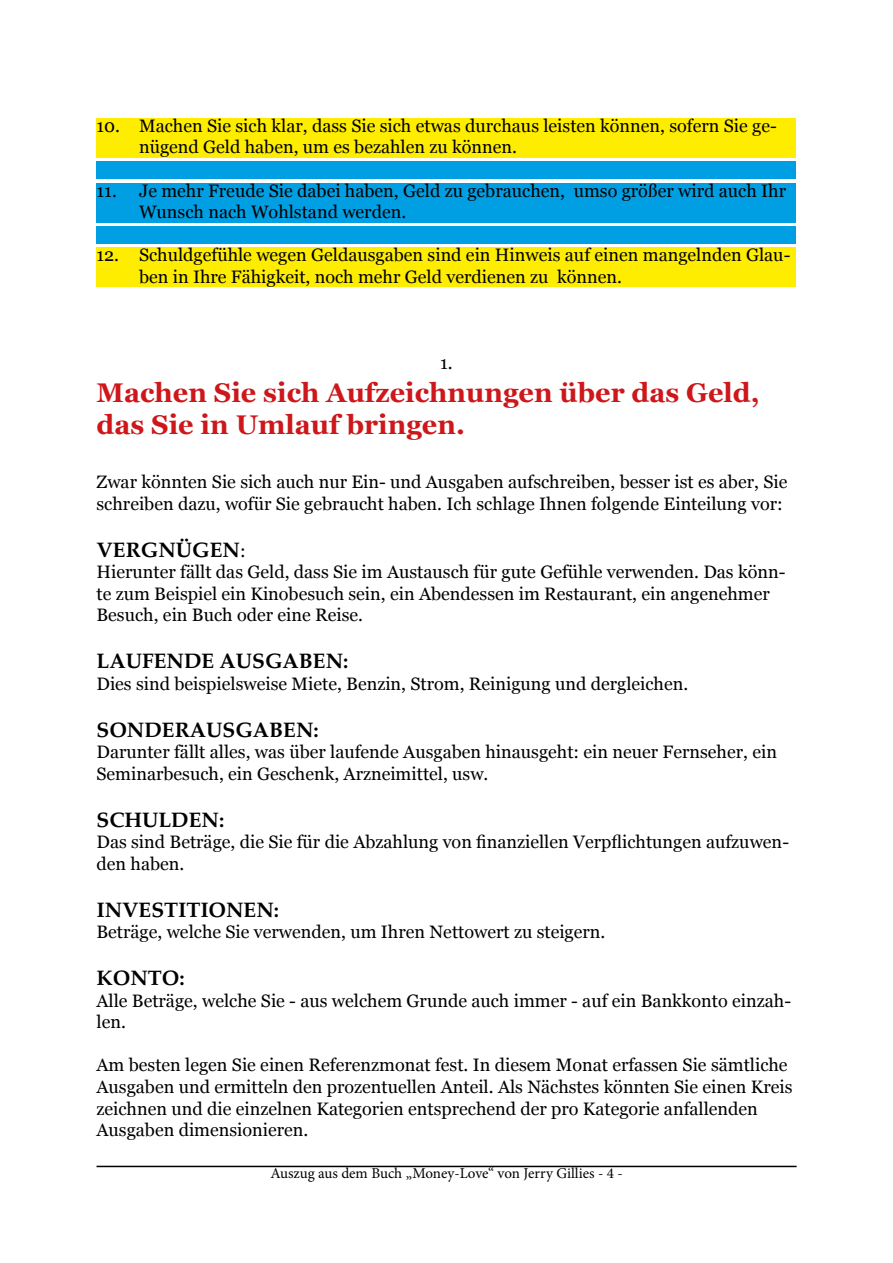
<style>
.page{position:relative;width:893px;height:1263px;background:#fff}
.page>*{position:absolute;margin:0;border:0;box-sizing:border-box;transform-origin:0 0}
.Verdana-TOC{font:700 27px/32.4px "Georgia";color:#cd171a}
.t1{font:700 21px "Palatino";color:#000}
.t2{font:18px/21.6px "Georgia";color:#000}
.t3{font:15px "Minion Pro";color:#000}
.s1{font-family:"Georgia";font-weight:400;font-size:18px}
</style>
<div class="page">
<hr style="left:97px;top:1166px;width:700px;height:1px;background:#000">
<div style="left:97px;top:118px;width:699px;height:39px;background:#ffed00"></div>
<div style="left:97px;top:161px;width:699px;height:18px;background:#009fe3"></div>
<div style="left:97px;top:183px;width:699px;height:39px;background:#009fe3"></div>
<div style="left:97px;top:226px;width:699px;height:18px;background:#009fe3"></div>
<div style="left:97px;top:248px;width:699px;height:39px;background:#ffed00"></div>
<p class="t2" style="left:139px;top:114px;width:639px;text-indent:-43px">10. Machen Sie sich klar, dass Sie sich etwas durchaus leisten können, sofern Sie ge&shy;nügend Geld haben, um es bezahlen zu können.</p>
<p class="t2" style="left:139px;top:179px;width:649px;text-indent:-43px">11. Je mehr Freude Sie dabei haben, Geld zu gebrauchen, umso größer wird auch Ihr<br>Wunsch nach Wohlstand werden.</p>
<p class="t2" style="left:139px;top:244px;width:653px;text-indent:-43px">12. Schuldgefühle wegen Geldausgaben sind ein Hinweis auf einen mangelnden Glau&shy;ben in Ihre Fähigkeit, noch mehr Geld verdienen zu können.</p>
<p class="t2" style="left:440px;top:352px;width:14px">1.</p>
<p class="Verdana-TOC" style="left:97px;top:375px;width:665px">Machen Sie sich Aufzeichnungen über das Geld, das Sie in Umlauf bringen.</p>
<p class="t2" style="left:97px;top:470px;width:692px">Zwar könnten Sie sich auch nur Ein- und Ausgaben aufschreiben, besser ist es aber, Sie schreiben dazu, wofür Sie gebraucht haben. Ich schlage Ihnen folgende Einteilung vor:</p>
<p class="t1" style="left:97px;top:531px;width:151px">VERGNÜGEN<span class="s1">:</span></p>
<p class="t2" style="left:97px;top:560px;width:691px">Hierunter fällt das Geld, dass Sie im Austausch für gute Gefühle verwenden. Das könn&shy;te zum Beispiel ein Kinobesuch sein, ein Abendessen im Restaurant, ein angenehmer<br>Besuch, ein Buch oder eine Reise.</p>
<p class="t1" style="left:97px;top:643px;width:253px">LAUFENDE AUSGABEN:</p>
<p class="t2" style="left:97px;top:672px;width:593px">Dies sind beispielsweise Miete, Benzin, Strom, Reinigung und dergleichen.</p>
<p class="t1" style="left:97px;top:711px;width:224px">SONDERAUSGABEN:</p>
<p class="t2" style="left:97px;top:740px;width:682px">Darunter fällt alles, was über laufende Ausgaben hinausgeht: ein neuer Fernseher, ein<br>Seminarbesuch, ein Geschenk, Arzneimittel, usw.</p>
<p class="t1" style="left:97px;top:801px;width:129px">SCHULDEN:</p>
<p class="t2" style="left:97px;top:830px;width:694px">Das sind Beträge, die Sie für die Abzahlung von finanziellen Verpflichtungen aufzuwen&shy;den haben.</p>
<p class="t1" style="left:97px;top:891px;width:184px">INVESTITIONEN:</p>
<p class="t2" style="left:97px;top:920px;width:510px">Beträge, welche Sie verwenden, um Ihren Nettowert zu steigern.</p>
<p class="t1" style="left:97px;top:960px;width:90px">KONTO:</p>
<p class="t2" style="left:97px;top:989px;width:696px">Alle Beträge, welche Sie - aus welchem Grunde auch immer - auf ein Bankkonto einzah&shy;len.</p>
<p class="t2" style="left:97px;top:1054px;width:697px">Am besten legen Sie einen Referenzmonat fest. In diesem Monat erfassen Sie sämtliche Ausgaben und ermitteln den prozentuellen Anteil. Als Nächstes könnten Sie einen Kreis zeichnen und die einzelnen Kategorien entsprechend der pro Kategorie anfallenden Ausgaben dimensionieren.</p>
<p class="t3" style="left:270px;top:1163px;width:354px">Auszug aus dem Buch „Money-Love“ von Jerry Gillies - 4 -</p>
</div>
